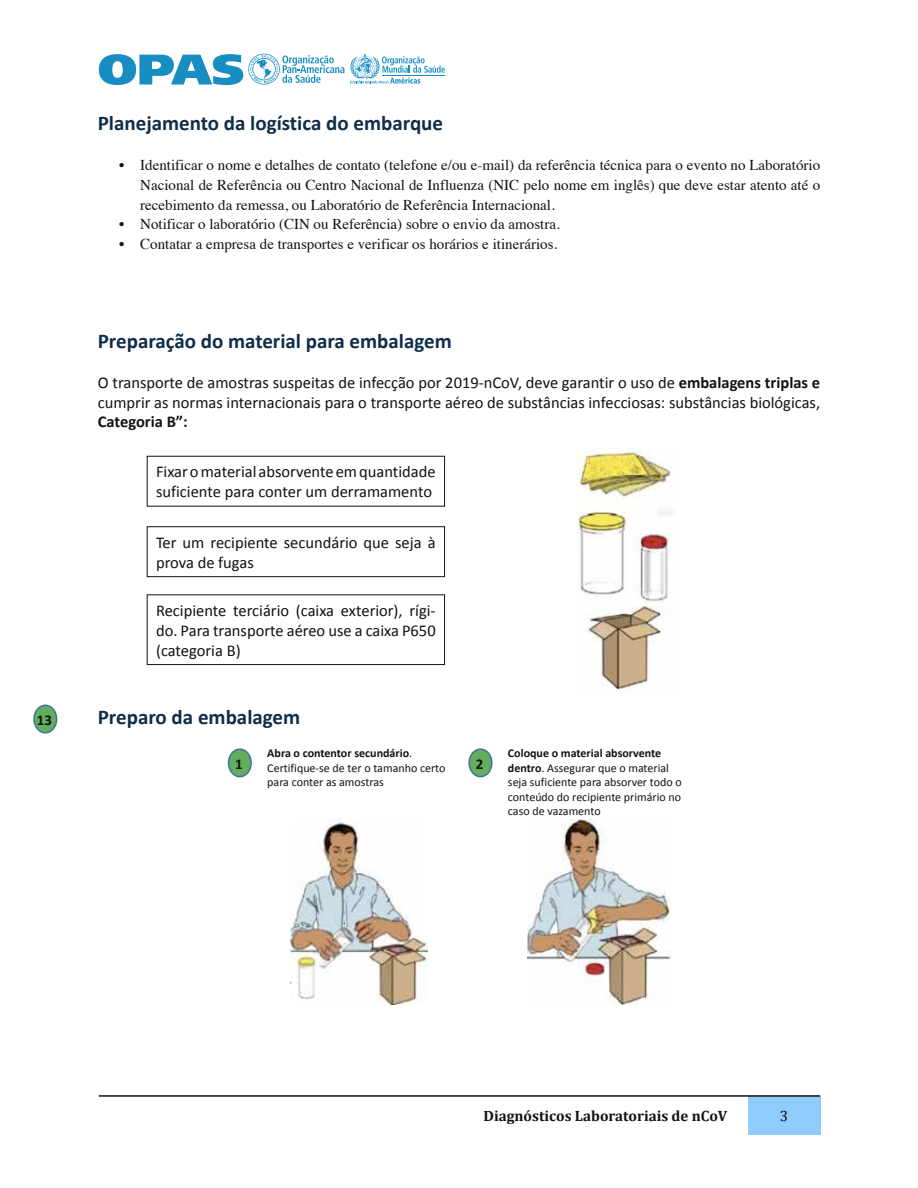
<style>
.page{position:relative;width:918px;height:1188px;background:#fff}
.page>*{position:absolute;margin:0;border:0;box-sizing:border-box;transform-origin:0 0}
.t1{font:700 21px "Calibri";color:#0e2d49}
.t2{font:16.5px/19.8px "Calibri";color:#121212}
.t3{font:700 16.5px "Calibri";color:#121212}
.t4{font:15px/19.8px "Times";color:#121212;text-align:justify}
.t5{font:700 15px "Cambria";color:#121212}
.t6{font:700 15px "Calibri";color:#121212}
.t7{font:15px "Cambria";color:#121212}
.t8{font:12px/14.4px "Calibri";color:#121212}
.s1{font-weight:700}
</style>
<div class="page">
<svg style="left:99px;top:54px;width:346px;height:31px"></svg>
<div style="left:748px;top:1096px;width:72px;height:38px;background:#8fcbfd"></div>
<hr style="left:99px;top:1095px;width:721px;height:2px;background:#121212">
<img style="left:578px;top:447px;width:94px;height:245px">
<div style="left:147px;top:526px;width:298px;height:51px;border:1px solid #121212"></div>
<div style="left:147px;top:594px;width:298px;height:71px;border:1px solid #121212"></div>
<div style="left:228px;top:749px;width:23px;height:28px;background:#61ae5d;border-radius:50%"></div>
<div style="left:228px;top:748px;width:24px;height:29px;border:2px solid #4372a1;border-radius:50%"></div>
<div style="left:469px;top:749px;width:23px;height:28px;background:#61ae5d;border-radius:50%"></div>
<div style="left:468px;top:748px;width:25px;height:29px;border:2px solid #4372a1;border-radius:50%"></div>
<img style="left:290px;top:819px;width:138px;height:186px">
<img style="left:527px;top:819px;width:145px;height:186px">
<div style="left:34px;top:705px;width:23px;height:28px;background:#61ae5d;border-radius:50%"></div>
<div style="left:33px;top:705px;width:24px;height:29px;border:2px solid #4372a1;border-radius:50%"></div>
<p class="t6" style="left:37px;top:710px;width:17px">13</p>
<p class="t1" style="left:98px;top:110px;width:347px">Planejamento da logística do embarque</p>
<p class="t4" style="left:140px;top:154px;width:681px;text-indent:-21px">• Identificar o nome e detalhes de contato (telefone e/ou e-mail) da referência técnica para o evento no Laboratório Nacional de Referência ou Centro Nacional de Influenza (NIC pelo nome em inglês) que deve estar atento até o recebimento da remessa, ou Laboratório de Referência Internacional.</p>
<p class="t4" style="left:119px;top:213px;width:442px">• Notificar o laboratório (CIN ou Referência) sobre o envio da amostra.</p>
<p class="t4" style="left:119px;top:233px;width:440px">• Contatar a empresa de transportes e verificar os horários e itinerários.</p>
<p class="t1" style="left:98px;top:328px;width:356px">Preparação do material para embalagem</p>
<p class="t2" style="left:98px;top:372px;width:724px">O transporte de amostras suspeitas de infecção por 2019-nCoV, deve garantir o uso de <span class="s1">embalagens triplas e </span>cumprir as normas internacionais para o transporte aéreo de substâncias infecciosas: substâncias biológicas,</p>
<p class="t3" style="left:98px;top:412px;width:91px">Categoria B”:</p>
<p class="t2" style="left:156px;top:461px;width:281px">Fixar o material absorvente em quantidade suficiente para conter um derramamento</p>
<p class="t2" style="left:156px;top:532px;width:281px">Ter um recipiente secundário que seja à prova de fugas</p>
<p class="t2" style="left:156px;top:600px;width:281px;text-align:justify">Recipiente terciário (caixa exterior), rígi&shy;do. Para transporte aéreo use a caixa P650 (categoria B)</p>
<p class="t1" style="left:98px;top:704px;width:204px">Preparo da embalagem</p>
<p class="t6" style="left:235px;top:754px;width:9px">1</p>
<p class="t8" style="left:267px;top:746px;width:180px"><span class="s1">Abra o contentor secundário</span>.<br>Certifique-se de ter o tamanho certo para conter as amostras</p>
<p class="t6" style="left:476px;top:754px;width:9px">2</p>
<p class="t8" style="left:508px;top:746px;width:175px"><span class="s1">Coloque o material absorvente dentro</span>. Assegurar que o material seja suficiente para absorver todo o conteúdo do recipiente primário no caso de vazamento</p>
<p class="t5" style="left:483px;top:1107px;width:246px">Diagnósticos Laboratoriais de nCoV</p>
<p class="t7" style="left:780px;top:1107px;width:10px">3</p>
</div>
